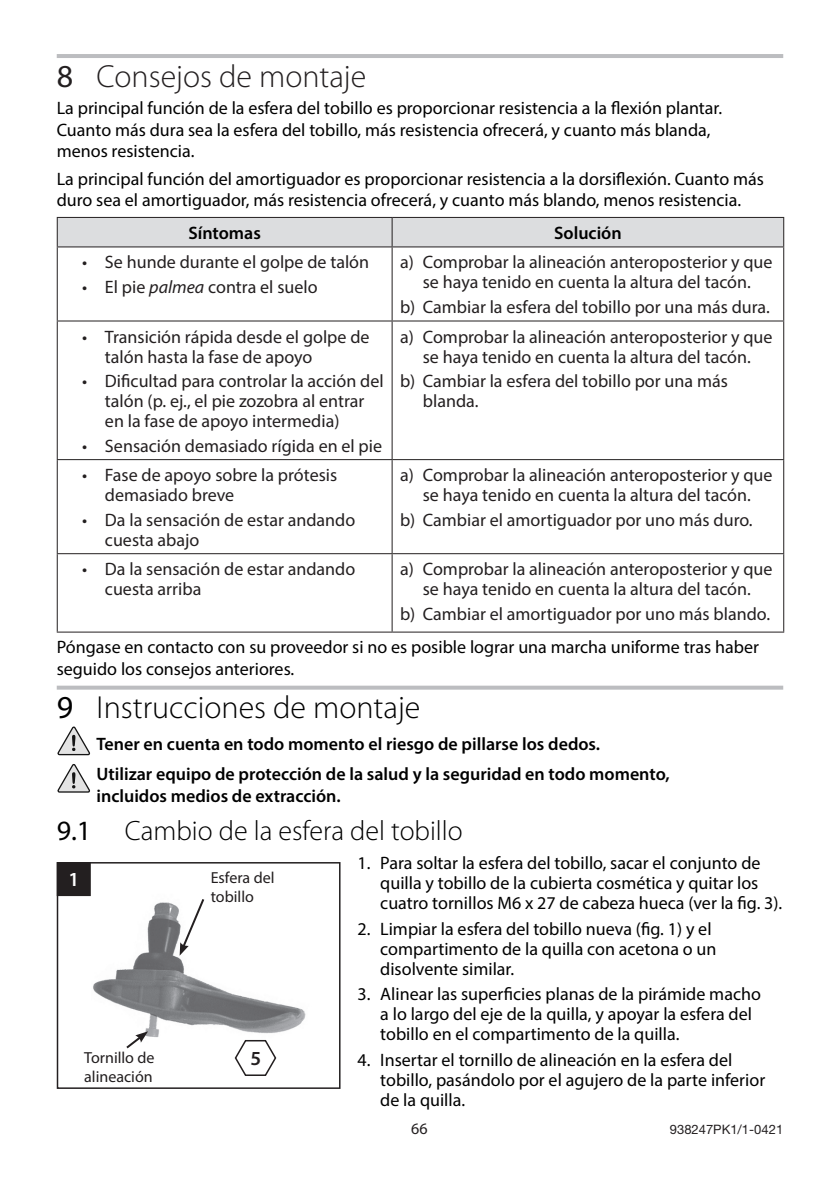
<style>
.page{position:relative;width:840px;height:1191px;background:#fff}
.page>*{position:absolute;margin:0;border:0;box-sizing:border-box;transform-origin:0 0}
.MG-Head1{font:300 32px "Myriad Pro";color:#000}
.MG-Head1-2{font:300 32px "Myriad Pro";color:#231f20}
.MG-Head2{font:300 28px "Myriad Pro";color:#000}
.MG-ThreadSize{font:600 20px "Myriad Pro";color:#231f20}
.MG-Assembly_Box_Numb{font:600 20px "Myriad Pro";color:#fff}
.MG-AutoNo-abcd-Level{font:18px/20px "Myriad Pro";color:#231f20}
.MG-AutoNo-1__Level1{font:18px/20px "Myriad Pro";color:#000}
.MG-Body_Text_L{font:18px/21.6px "Myriad Pro";color:#000}
.shortdesc{font:18px/21.6px "Myriad Pro";color:#000}
.MG-Warning_No_Number{font:600 18px/21.6px "Myriad Pro";color:#000}
.MG-Table_HEAD_C{font:600 18px "Myriad Pro";color:#000}
.MG-Label_L{font:16px/19.2px "Myriad Pro";color:#211d1e}
.t1{font:16px "Myriad Pro";color:#231f20}
.t2{font:13px "Helvetica Neue";color:#231f20}
.s1{font-weight:400}
.s2{font-style:italic}
</style>
<div class="page">
<div style="left:57px;top:862px;width:283px;height:227px;border:2px solid #231f20"></div>
<hr style="left:57px;top:247px;width:1px;height:73px;background:#231f20">
<hr style="left:391px;top:247px;width:1px;height:73px;background:#231f20">
<hr style="left:782px;top:247px;width:1px;height:73px;background:#231f20">
<hr style="left:57px;top:320px;width:335px;height:1px;background:#231f20">
<hr style="left:57px;top:321px;width:1px;height:138px;background:#231f20">
<hr style="left:392px;top:320px;width:391px;height:1px;background:#231f20">
<hr style="left:391px;top:321px;width:1px;height:138px;background:#231f20">
<hr style="left:782px;top:321px;width:1px;height:138px;background:#231f20">
<hr style="left:57px;top:459px;width:335px;height:1px;background:#231f20">
<hr style="left:57px;top:460px;width:1px;height:93px;background:#231f20">
<hr style="left:392px;top:459px;width:391px;height:1px;background:#231f20">
<hr style="left:391px;top:460px;width:1px;height:93px;background:#231f20">
<hr style="left:782px;top:460px;width:1px;height:93px;background:#231f20">
<hr style="left:57px;top:553px;width:335px;height:1px;background:#231f20">
<hr style="left:57px;top:554px;width:1px;height:77px;background:#231f20">
<hr style="left:392px;top:553px;width:391px;height:1px;background:#231f20">
<hr style="left:391px;top:554px;width:1px;height:77px;background:#231f20">
<hr style="left:782px;top:554px;width:1px;height:77px;background:#231f20">
<hr style="left:57px;top:631px;width:335px;height:1px;background:#231f20">
<hr style="left:392px;top:631px;width:391px;height:1px;background:#231f20">
<div style="left:57px;top:217px;width:726px;height:30px;background:#dcdddf"></div>
<hr style="left:392px;top:246px;width:391px;height:1px;background:#231f20">
<hr style="left:57px;top:54px;width:725px;height:4px;background:#bcbdc0">
<svg style="left:57px;top:685px;width:725px;height:4px;background:#c7c7ca"></svg>
<img style="left:93px;top:902px;width:213px;height:135px">
<svg style="left:234px;top:1040px;width:43px;height:36px"></svg>
<svg style="left:57px;top:726px;width:34px;height:30px"></svg>
<svg style="left:57px;top:764px;width:33px;height:29px"></svg>
<svg style="left:179px;top:899px;width:27px;height:56px"></svg>
<svg style="left:124px;top:1031px;width:24px;height:18px"></svg>
<div style="left:57px;top:862px;width:33px;height:33px;background:#231f20"></div>
<div style="left:57px;top:862px;width:34px;height:34px;border:2px solid #231f20"></div>
<h1 class="MG-Head1-2" style="left:57px;top:57px;width:311px"><span class="s1">8</span> Consejos de montaje</h1>
<p class="shortdesc" style="left:57px;top:97px;width:666px">La principal función de la esfera del tobillo es proporcionar resistencia a la flexión plantar.<br>Cuanto más dura sea la esfera del tobillo, más resistencia ofrecerá, y cuanto más blanda, menos resistencia.</p>
<p class="MG-Body_Text_L" style="left:57px;top:167px;width:708px">La principal función del amortiguador es proporcionar resistencia a la dorsiflexión. Cuanto más duro sea el amortiguador, más resistencia ofrecerá, y cuanto más blando, menos resistencia.</p>
<h1 class="MG-Table_HEAD_C" style="left:188px;top:221px;width:74px">Síntomas</h1>
<h1 class="MG-Table_HEAD_C" style="left:553px;top:221px;width:69px">Solución</h1>
<p class="MG-AutoNo-abcd-Level" style="left:82px;top:252px;width:288px">• Se hunde durante el golpe de talón</p>
<p class="MG-AutoNo-abcd-Level" style="left:82px;top:277px;width:237px">• El pie <span class="s2">palmea</span> contra el suelo</p>
<h1 class="MG-AutoNo-abcd-Level" style="left:400px;top:252px;width:374px;text-align:center">a) Comprobar la alineación anteroposterior y que se haya tenido en cuenta la altura del tacón.</h1>
<h1 class="MG-AutoNo-abcd-Level" style="left:400px;top:297px;width:371px">b) Cambiar la esfera del tobillo por una más dura.</h1>
<p class="MG-AutoNo-abcd-Level" style="left:105px;top:326px;width:266px;text-indent:-23px">• Transición rápida desde el golpe de talón hasta la fase de apoyo</p>
<p class="MG-AutoNo-abcd-Level" style="left:105px;top:371px;width:280px;text-indent:-23px">• Dificultad para controlar la acción del talón (p. ej., el pie zozobra al entrar en la fase de apoyo intermedia)</p>
<p class="MG-AutoNo-abcd-Level" style="left:82px;top:435px;width:301px">• Sensación demasiado rígida en el pie</p>
<p class="MG-AutoNo-abcd-Level" style="left:105px;top:465px;width:233px;text-indent:-23px">• Fase de apoyo sobre la prótesis demasiado breve</p>
<p class="MG-AutoNo-abcd-Level" style="left:105px;top:509px;width:252px;text-indent:-23px">• Da la sensación de estar andando cuesta abajo</p>
<h1 class="MG-AutoNo-abcd-Level" style="left:400px;top:326px;width:374px;text-align:center">a) Comprobar la alineación anteroposterior y que se haya tenido en cuenta la altura del tacón.</h1>
<h1 class="MG-AutoNo-abcd-Level" style="left:422px;top:371px;width:306px;text-indent:-23px">b) Cambiar la esfera del tobillo por una más blanda.</h1>
<h1 class="MG-AutoNo-abcd-Level" style="left:400px;top:465px;width:374px;text-align:center">a) Comprobar la alineación anteroposterior y que se haya tenido en cuenta la altura del tacón.</h1>
<h1 class="MG-AutoNo-abcd-Level" style="left:400px;top:509px;width:354px">b) Cambiar el amortiguador por uno más duro.</h1>
<p class="MG-AutoNo-abcd-Level" style="left:105px;top:559px;width:252px;text-indent:-23px">• Da la sensación de estar andando cuesta arriba</p>
<h1 class="MG-AutoNo-abcd-Level" style="left:400px;top:559px;width:374px;text-align:center">a) Comprobar la alineación anteroposterior y que se haya tenido en cuenta la altura del tacón.</h1>
<h1 class="MG-AutoNo-abcd-Level" style="left:400px;top:603px;width:371px">b) Cambiar el amortiguador por uno más blando.</h1>
<p class="MG-Body_Text_L" style="left:57px;top:636px;width:703px">Póngase en contacto con su proveedor si no es posible lograr una marcha uniforme tras haber seguido los consejos anteriores.</p>
<h1 class="MG-Head1" style="left:57px;top:688px;width:365px"><span class="s1">9</span> Instrucciones de montaje</h1>
<p class="MG-Warning_No_Number" style="left:96px;top:732px;width:505px">Tener en cuenta en todo momento el riesgo de pillarse los dedos.</p>
<p class="MG-Warning_No_Number" style="left:96px;top:762px;width:574px">Utilizar equipo de protección de la salud y la seguridad en todo momento, incluidos medios de extracción.</p>
<h1 class="MG-Head2" style="left:57px;top:814px;width:407px"><span class="s1">9.1</span> Cambio de la esfera del tobillo</h1>
<p class="MG-Assembly_Box_Numb" style="left:68px;top:866px;width:12px">1</p>
<p class="MG-Label_L" style="left:210px;top:868px;width:65px">Esfera del tobillo</p>
<p class="MG-Label_L" style="left:84px;top:1048px;width:72px">Tornillo de alineación</p>
<p class="MG-ThreadSize" style="left:250px;top:1046px;width:12px">5</p>
<h1 class="MG-AutoNo-1__Level1" style="left:380px;top:852px;width:403px;text-indent:-23px">1. Para soltar la esfera del tobillo, sacar el conjunto de quilla y tobillo de la cubierta cosmética y quitar los cuatro tornillos M6 x 27 de cabeza hueca (ver la fig. 3).</h1>
<h1 class="MG-AutoNo-1__Level1" style="left:380px;top:918px;width:337px;text-indent:-23px">2. Limpiar la esfera del tobillo nueva (fig. 1) y el compartimento de la quilla con acetona o un disolvente similar.</h1>
<h1 class="MG-AutoNo-1__Level1" style="left:380px;top:984px;width:382px;text-indent:-23px">3. Alinear las superficies planas de la pirámide macho a lo largo del eje de la quilla, y apoyar la esfera del tobillo en el compartimento de la quilla.</h1>
<h1 class="MG-AutoNo-1__Level1" style="left:380px;top:1049px;width:386px;text-indent:-23px">4. Insertar el tornillo de alineación en la esfera del tobillo, pasándolo por el agujero de la parte inferior de la quilla.</h1>
<p class="t1" style="left:411px;top:1118px;width:18px">66</p>
<p class="t2" style="left:669px;top:1121px;width:115px">938247PK1/1-0421</p>
</div>
